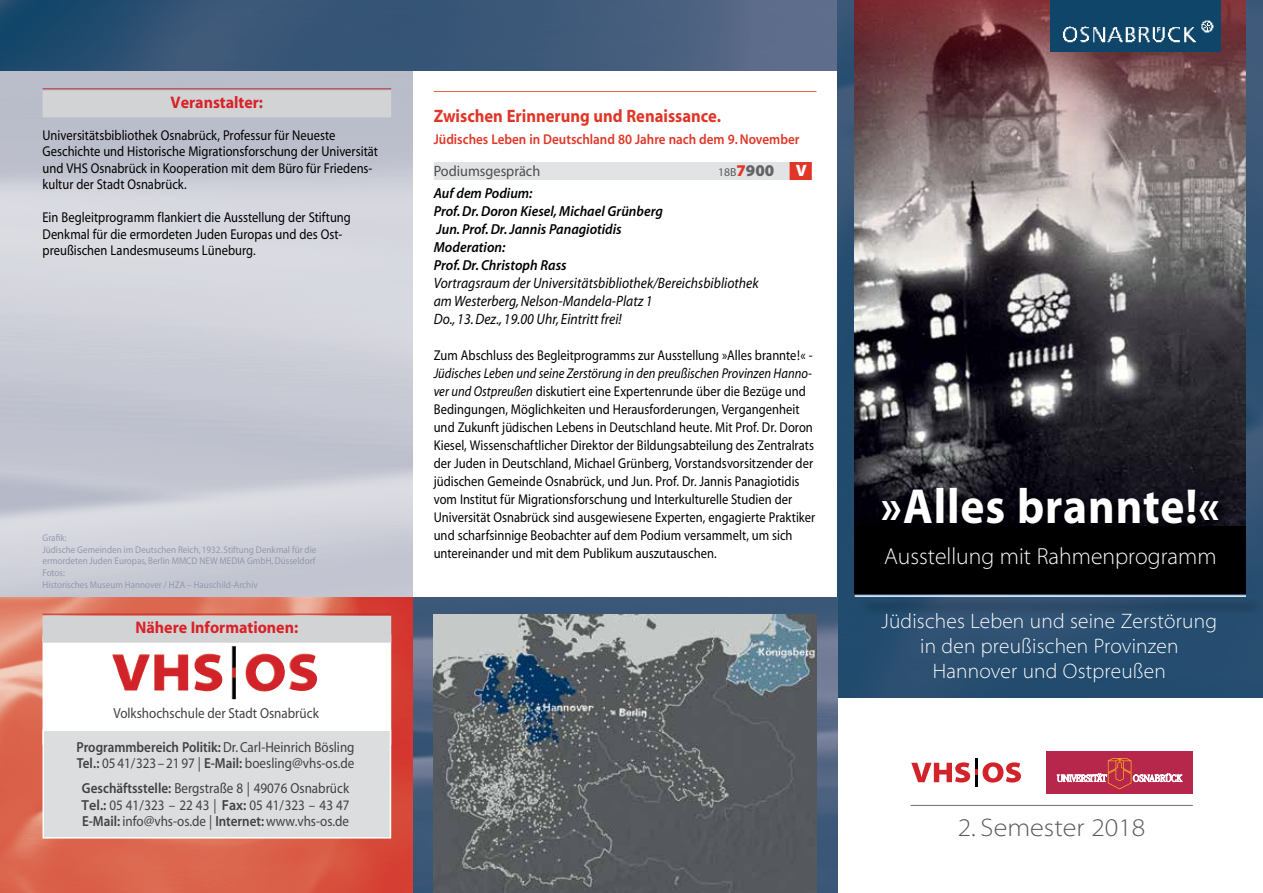
<style>
.page{position:relative;width:1263px;height:893px;background:#fff}
.page>*{position:absolute;margin:0;border:0;box-sizing:border-box;transform-origin:0 0}
._001_Bereich_2_Stric{font:49.5px "Myriad MM 700 600";letter-spacing:.02em;color:#fff;scale:.92 1}
.t1{font:25.5px "Myriad MM 215 700";color:#58595b}
._001_Bereich_2_Stric-2{font:23.25px "Myriad MM 215 700";color:#fff;scale:.92 1}
._02_Unterueber{font:21px/25.2px "Myriad MM 215 700";letter-spacing:.01em;color:#fff;text-align:center;scale:.92 1}
._01_Titel_mit_Strich{font:18px "Myriad MM 700 600";color:#e03627;scale:.92 1}
._02_Titel_mit_Strich{font:16.8px "Myriad MM 700 600";color:#da2128;scale:.95 1}
._03_Nummer_kurz{font:16.5px "Myriad MM 830 600";color:#fff}
._05_Formalia{font:15px/18px "Myriad MM It 400 600";letter-spacing:.005em;color:#000;scale:.91 1}
._03_Nummer_kurz-2{font:15px "Myriad MM 400 600";color:#4d4d4f;scale:.95 1}
.t2{font:14.55px/16.5px "Myriad MM 400 600";color:#414042;scale:.9 1}
._02_Unterueber-2{font:14.55px/18px "Myriad MM It 565 600";color:#000;scale:.95 1}
._04_Leitung{font:14.55px/18px "Myriad MM It 565 600";letter-spacing:.005em;color:#000;scale:.95 1}
._06_fliess{font:14.25px/18px "Myriad MM 400 600";color:#000;scale:.88 1}
._02_Unterueber-3{font:14.25px "Myriad MM 565 600";color:#e03627;scale:.92 1}
._03_Nummer_kurz-3{font:11.7px "Myriad MM 400 600";color:#58595b}
._09_Bild_fotolia{font:9.75px/11.7px "Myriad";color:#9399ae;scale:.93 1}
.s1{font-family:"Myriad MM 565 600"}
.s2{font-family:"Myriad MM 565 700"}
.s3{font-family:"Myriad MM 830 600";font-size:16.5px;color:#e03627}
.s4{font-family:"Myriad MM 830 600";font-size:16.5px;color:#636466}
.s5{font-family:"Myriad MM It 400 600"}
</style>
<div class="page">
<img style="left:0;top:70px;width:413px;height:528px">
<img style="left:0;top:0;width:838px;height:70px">
<img style="left:838px;top:0;width:425px;height:697px">
<img style="left:412px;top:598px;width:426px;height:295px">
<img style="left:855px;top:0;width:391px;height:526px">
<hr style="left:910px;top:805px;width:283px;height:1px;background:#6d6e71">
<img style="left:1050px;top:0;width:170px;height:51px">
<div style="left:858px;top:598px;width:405px;height:17px;background:#2a4b6a"></div>
<hr style="left:855px;top:595px;width:391px;height:2px;background:#fff">
<hr style="left:434px;top:91px;width:382px;height:1px;background:#e56443">
<div style="left:434px;top:162px;width:355px;height:18px;background:#e2e3e4"></div>
<div style="left:789px;top:162px;width:23px;height:18px;background:#e03627"></div>
<img style="left:434px;top:615px;width:382px;height:278px">
<svg style="left:0;top:598px;width:412px;height:295px;background:#dc6651"></svg>
<div style="left:43px;top:635px;width:348px;height:110px;background:#fff"></div>
<div style="left:43px;top:729px;width:348px;height:109px;background:#dcddde;border:2px solid #fff"></div>
<img style="left:112px;top:646px;width:205px;height:53px">
<hr style="left:43px;top:89px;width:348px;height:1px;background:#bd282e">
<div style="left:43px;top:90px;width:348px;height:27px;background:#d1d3d4"></div>
<hr style="left:43px;top:614px;width:348px;height:1px;background:#bd282e">
<div style="left:43px;top:616px;width:348px;height:27px;background:#d1d3d4"></div>
<hr style="left:975px;top:758px;width:2px;height:29px;background:#000">
<svg style="left:911px;top:762px;width:110px;height:20px"></svg>
<div style="left:1047px;top:751px;width:146px;height:42px;background:#b7274c"></div>
<svg style="left:1057px;top:758px;width:125px;height:31px"></svg>
<div style="left:855px;top:526px;width:391px;height:68px;background:#000"></div>
<div style="left:877px;top:482px;width:352px;height:99px;background:#000;opacity:.75"></div>
<p class="_02_Titel_mit_Strich" style="left:171px;top:94px;width:99px">Veranstalter:</p>
<p class="_06_fliess" style="left:43px;top:127px;width:383px;line-height:16.5px">Universitätsbibliothek Osnabrück, Professur für Neueste Geschichte und Historische Migrationsforschung der Universität und VHS Osnabrück in Kooperation mit dem Büro für Friedens&shy;kultur der Stadt Osnabrück.</p>
<p class="_06_fliess" style="left:43px;top:210px;width:352px;line-height:16.5px">Ein Begleitprogramm flankiert die Ausstellung der Stiftung<br>Denkmal für die ermordeten Juden Europas und des Ost&shy;preußischen Landesmuseums Lüneburg.</p>
<p class="_09_Bild_fotolia" style="left:43px;top:532px;width:296px">Grafik:<br>Jüdische Gemeinden im Deutschen Reich, 1932. Stiftung Denkmal für die ermordeten Juden Europas, Berlin MMCD NEW MEDIA GmbH, Düsseldorf</p>
<p class="_09_Bild_fotolia" style="left:43px;top:567px;width:233px">Fotos:<br>Historisches Museum Hannover / HZA – Hauschild-Archiv</p>
<p class="_02_Titel_mit_Strich" style="left:135px;top:620px;width:173px">Nähere Informationen:</p>
<p class="t2" style="left:114px;top:706px;width:230px">Volkshochschule der Stadt Osnabrück</p>
<p class="t2" style="left:77px;top:739px;width:310px"><span class="s1">Programmbereich Politik:</span> Dr. Carl-Heinrich Bösling<br><span class="s1">Tel.:</span> 05 41/323 – 21 97 | <span class="s1">E-Mail:</span> boesling@vhs-os.de</p>
<p class="t2" style="left:82px;top:781px;width:298px"><span class="s1">Geschäftsstelle:</span> Bergstraße 8 | 49076 Osnabrück</p>
<p class="t2" style="left:82px;top:797px;width:299px"><span class="s2">Tel.:</span> 05 41/323 – 22 43 | <span class="s2">Fax:</span> 05 41/323 – 43 47<br><span class="s1">E-Mail:</span> info@vhs-os.de | <span class="s1">Internet:</span> www.vhs-os.de</p>
<p class="_01_Titel_mit_Strich" style="left:434px;top:107px;width:314px">Zwischen Erinnerung und Renaissance.</p>
<p class="_02_Unterueber-3" style="left:434px;top:132px;width:399px">Jüdisches Leben in Deutschland 80 Jahre nach dem 9. November</p>
<p class="_03_Nummer_kurz-2" style="left:434px;top:164px;width:114px">Podiumsgespräch</p>
<p class="_03_Nummer_kurz-3" style="left:718px;top:167px;width:58px">18B<span class="s3">7</span><span class="s4">900</span></p>
<p class="_03_Nummer_kurz" style="left:796px;top:163px;width:13px">V</p>
<p class="_02_Unterueber-2" style="left:434px;top:185px;width:243px">Auf dem Podium:<br>Prof. Dr. Doron Kiesel, Michael Grünberg<br>Jun. Prof. Dr. Jannis Panagiotidis</p>
<p class="_04_Leitung" style="left:434px;top:239px;width:141px">Moderation:<br>Prof. Dr. Christoph Rass</p>
<p class="_05_Formalia" style="left:434px;top:275px;width:358px">Vortragsraum der Universitätsbibliothek/Bereichsbibliothek am Westerberg, Nelson-Mandela-Platz 1</p>
<p class="_05_Formalia" style="left:434px;top:311px;width:208px">Do., 13. Dez., 19.00 Uhr, Eintritt frei!</p>
<p class="_06_fliess" style="left:434px;top:347px;width:435px">Zum Abschluss des Begleitprogramms zur Ausstellung »Alles brannte!« - <span class="s5">Jüdisches Leben und seine Zerstörung in den preußischen Provinzen Hanno&shy;ver und Ostpreußen</span> diskutiert eine Expertenrunde über die Bezüge und Bedingungen, Möglichkeiten und Herausforderungen, Vergangenheit und Zukunft jüdischen Lebens in Deutschland heute. Mit Prof. Dr. Doron Kiesel, Wissenschaftlicher Direktor der Bildungsabteilung des Zentralrats der Juden in Deutschland, Michael Grünberg, Vorstandsvorsitzender der jüdischen Gemeinde Osnabrück, und Jun. Prof. Dr. Jannis Panagiotidis vom Institut für Migrationsforschung und Interkulturelle Studien der Universität Osnabrück sind ausgewiesene Experten, engagierte Praktiker und scharfsinnige Beobachter auf dem Podium versammelt, um sich untereinander und mit dem Publikum auszutauschen.</p>
<p class="_001_Bereich_2_Stric" style="left:881px;top:483px;width:370px">»Alles brannte!«</p>
<p class="_001_Bereich_2_Stric-2" style="left:884px;top:545px;width:363px">Ausstellung mit Rahmenprogramm</p>
<p class="_02_Unterueber" style="left:881px;top:609px;width:366px">Jüdisches Leben und seine Zerstörung in den preußischen Provinzen<br>Hannover und Ostpreußen</p>
<p class="t1" style="left:958px;top:815px;width:189px">2. Semester 2018</p>
</div>
